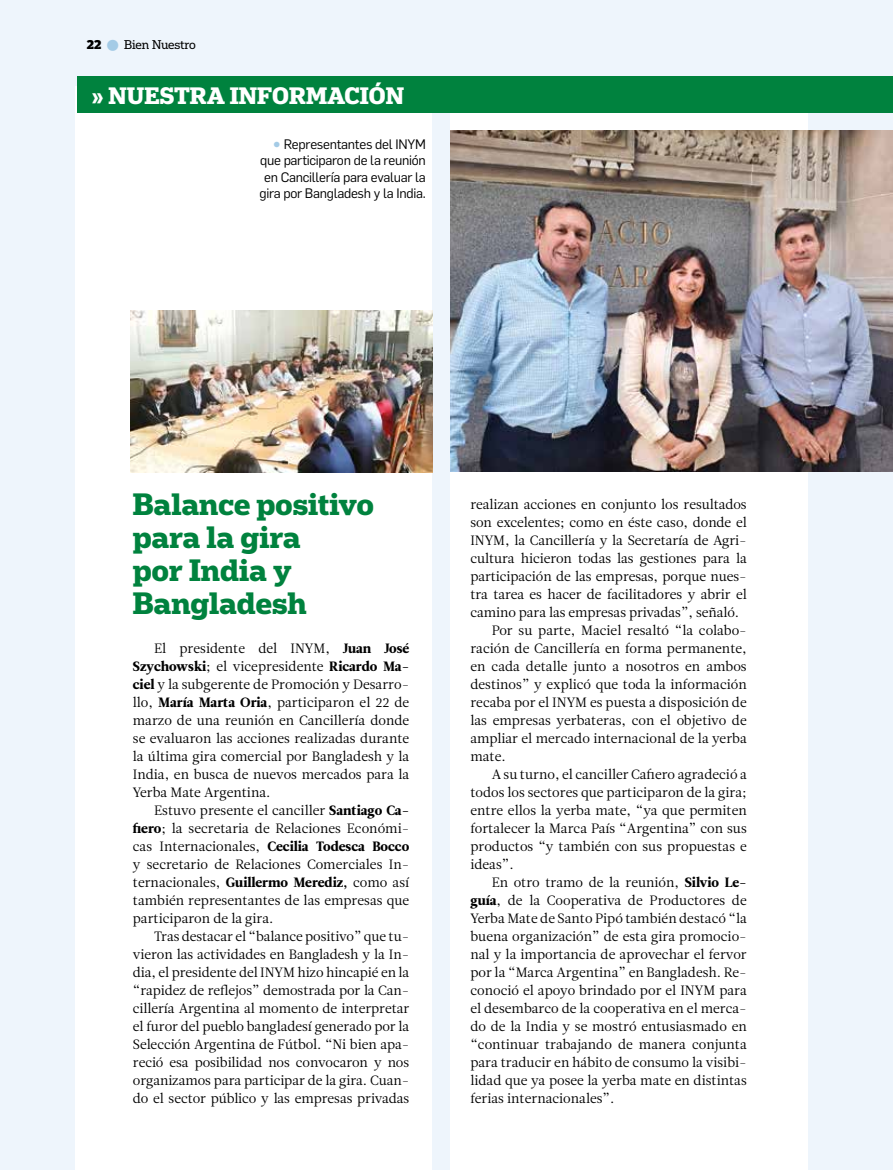
<style>
.page{position:relative;width:893px;height:1170px;background:#fff}
.page>*{position:absolute;margin:0;border:0;box-sizing:border-box;transform-origin:0 0}
.t1{font:700 29.25px/33.2px "Popular";color:#00823e}
.t2{font:700 22.5px "Popular";color:#fff}
.t3{font:13.5px/18px "Leitura News Roman 1";color:#000;text-align:justify}
.t4{font:13.5px/16.5px "Flama";letter-spacing:-.02em;color:#000;text-align:right}
.t5{font:13.5px "Leitura News Roman 4";color:#000}
.t6{font:12px "Popular";letter-spacing:-.02em;color:#000}
.s1{font-weight:900}
.s2{color:#a4cbe6}
.s3{font-family:"Zapf Book ITC Std";font-weight:800;color:#a4cbe6}
.s4{font-family:"Leitura News Roman 4"}
.s5{font-family:"Leitura News Roman 1"}
</style>
<div class="page">
<div style="left:0;top:0;width:893px;height:1169px;background:#eef5fc"></div>
<div style="left:76px;top:87px;width:356px;height:1082px;background:#fff"></div>
<div style="left:450px;top:94px;width:358px;height:1075px;background:#fff"></div>
<img style="left:131px;top:310px;width:301px;height:162px">
<img style="left:450px;top:130px;width:443px;height:341px">
<div style="left:77px;top:77px;width:816px;height:36px;background:#00823e"></div>
<p class="t6" style="left:87px;top:37px;width:110px"><span class="s1">22</span> <span class="s2">●</span> Bien Nuestro</p>
<h2 class="t2" style="left:92px;top:80px;width:314px">» NUESTRA INFORMACIÓN</h2>
<p class="t4" style="left:260px;top:135px;width:168px"><span class="s3">•</span> Representantes del INYM que participaron de la reunión en Cancillería para evaluar la gira por Bangladesh y la India.</p>
<h1 class="t1" style="left:133px;top:486px;width:242px">Balance positivo para la gira<br>por India y<br>Bangladesh</h1>
<p class="t3" style="left:154px;top:639px;width:257px">El presidente del INYM, <span class="s4">Juan José</span></p>
<p class="t5" style="left:133px;top:658px;width:278px">Szychowski<span class="s5">; el vicepresidente</span> Ricardo Ma-</p>
<p class="t3" style="left:133px;top:675px;width:278px"><span class="s4">ciel</span> y la subgerente de Promoción y Desarro&shy;llo, <span class="s4">María Marta Oria</span>, participaron el 22 de marzo de una reunión en Cancillería donde se evaluaron las acciones realizadas durante la última gira comercial por Bangladesh y la India, en busca de nuevos mercados para la Yerba Mate Argentina.</p>
<p class="t3" style="left:133px;top:801px;width:278px;text-indent:21px">Estuvo presente el canciller <span class="s4">Santiago Ca&shy;fiero</span>; la secretaria de Relaciones Económi&shy;cas Internacionales, <span class="s4">Cecilia Todesca Bocco </span>y secretario de Relaciones Comerciales In&shy;ternacionales, <span class="s4">Guillermo Merediz,</span> como así también representantes de las empresas que participaron de la gira.</p>
<p class="t3" style="left:133px;top:927px;width:278px;text-indent:21px">Tras destacar el “balance positivo” que tu&shy;vieron las actividades en Bangladesh y la In&shy;dia, el presidente del INYM hizo hincapié en la “rapidez de reflejos” demostrada por la Can&shy;cillería Argentina al momento de interpretar el furor del pueblo bangladesí generado por la Selección Argentina de Fútbol. “Ni bien apa&shy;reció esa posibilidad nos convocaron y nos organizamos para participar de la gira. Cuan&shy;do el sector público y las empresas privadas</p>
<p class="t3" style="left:470px;top:495px;width:278px">realizan acciones en conjunto los resultados</p>
<p class="t3" style="left:470px;top:513px;width:278px">son excelentes; como en éste caso, donde el</p>
<p class="t3" style="left:470px;top:531px;width:278px">INYM, la Cancillería y la Secretaría de Agri-</p>
<p class="t3" style="left:470px;top:549px;width:278px">cultura hicieron todas las gestiones para la</p>
<p class="t3" style="left:470px;top:567px;width:278px">participación de las empresas, porque nues-</p>
<p class="t3" style="left:470px;top:585px;width:278px">tra tarea es hacer de facilitadores y abrir el</p>
<p class="t3" style="left:470px;top:603px;width:270px">camino para las empresas privadas”, señaló.</p>
<p class="t3" style="left:492px;top:621px;width:257px">Por su parte, Maciel resaltó “la colabo-</p>
<p class="t3" style="left:470px;top:639px;width:278px">ración de Cancillería en forma permanente,</p>
<p class="t3" style="left:470px;top:657px;width:278px">en cada detalle junto a nosotros en ambos</p>
<p class="t3" style="left:470px;top:675px;width:278px">destinos” y explicó que toda la información</p>
<p class="t3" style="left:470px;top:693px;width:278px">recaba por el INYM es puesta a disposición de</p>
<p class="t3" style="left:470px;top:711px;width:278px">las empresas yerbateras, con el objetivo de</p>
<p class="t3" style="left:470px;top:729px;width:278px">ampliar el mercado internacional de la yerba</p>
<p class="t3" style="left:470px;top:747px;width:37px">mate.</p>
<p class="t3" style="left:492px;top:765px;width:257px">A su turno, el canciller Cafiero agradeció a</p>
<p class="t3" style="left:470px;top:783px;width:278px">todos los sectores que participaron de la gira;</p>
<p class="t3" style="left:470px;top:801px;width:278px">entre ellos la yerba mate, “ya que permiten</p>
<p class="t3" style="left:470px;top:819px;width:278px">fortalecer la Marca País “Argentina” con sus</p>
<p class="t3" style="left:470px;top:837px;width:278px">productos “y también con sus propuestas e</p>
<p class="t3" style="left:470px;top:855px;width:45px">ideas”.</p>
<p class="t3" style="left:492px;top:873px;width:257px">En otro tramo de la reunión, <span class="s4">Silvio Le-</span></p>
<p class="t3" style="left:470px;top:891px;width:278px"><span class="s4">guía</span>, de la Cooperativa de Productores de</p>
<p class="t3" style="left:470px;top:909px;width:278px">Yerba Mate de Santo Pipó también destacó “la</p>
<p class="t3" style="left:470px;top:927px;width:278px">buena organización” de esta gira promocio-</p>
<p class="t3" style="left:470px;top:945px;width:278px">nal y la importancia de aprovechar el fervor</p>
<p class="t3" style="left:470px;top:963px;width:278px">por la “Marca Argentina” en Bangladesh. Re-</p>
<p class="t3" style="left:470px;top:981px;width:278px">conoció el apoyo brindado por el INYM para</p>
<p class="t3" style="left:470px;top:999px;width:278px">el desembarco de la cooperativa en el merca-</p>
<p class="t3" style="left:470px;top:1017px;width:278px">do de la India y se mostró entusiasmado en</p>
<p class="t3" style="left:470px;top:1035px;width:278px">“continuar trabajando de manera conjunta</p>
<p class="t3" style="left:470px;top:1053px;width:278px">para traducir en hábito de consumo la visibi-</p>
<p class="t3" style="left:470px;top:1071px;width:278px">lidad que ya posee la yerba mate en distintas</p>
<p class="t3" style="left:470px;top:1089px;width:146px">ferias internacionales”.</p>
</div>
